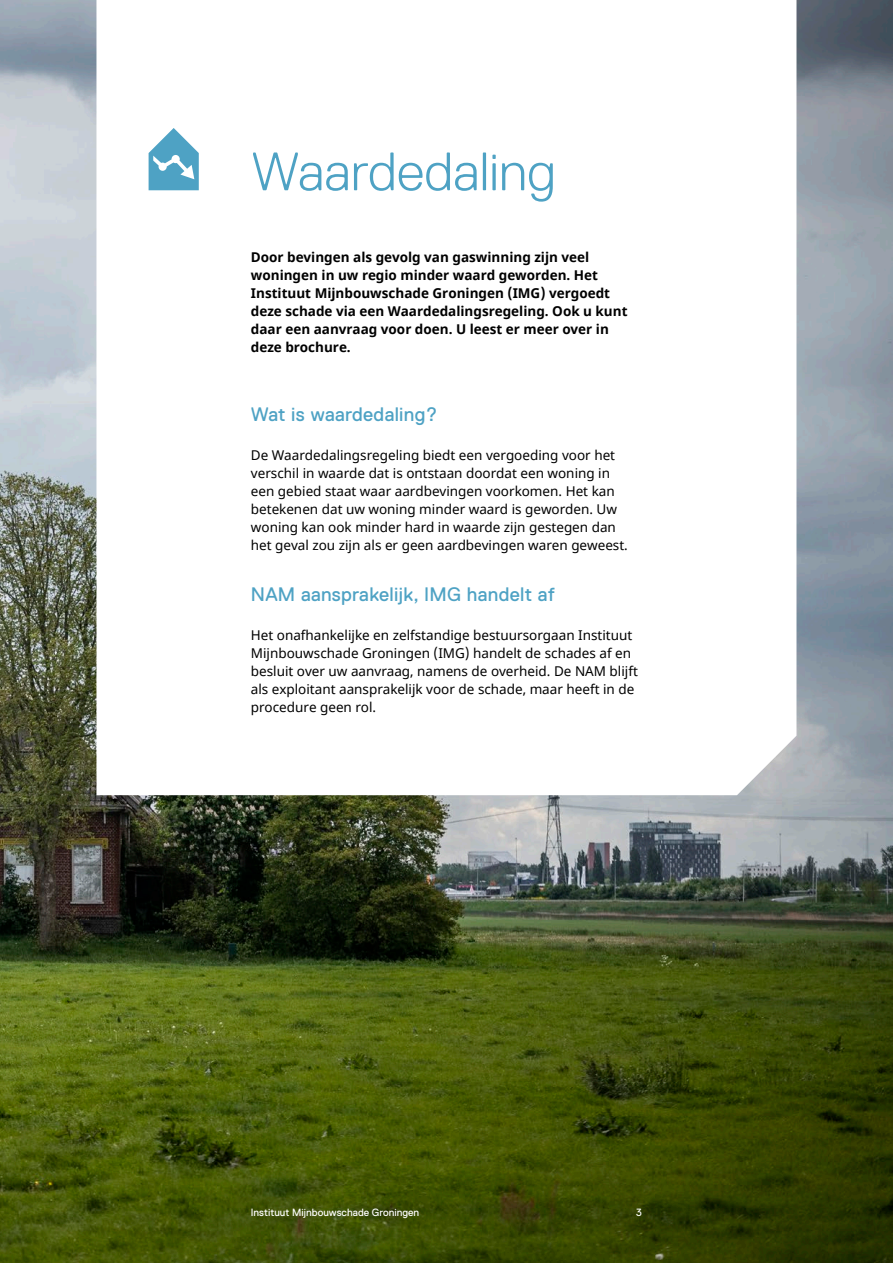
<style>
.page{position:relative;width:893px;height:1263px;background:#fff}
.page>*{position:absolute;margin:0;border:0;box-sizing:border-box;transform-origin:0 0}
.t1{font:300 54px "Replica";letter-spacing:.005em;color:#4ea2c4}
.t2{font:19.5px "Replica";letter-spacing:.015em;color:#4ea2c4}
.t3{font:13.5px/18px "Noto Sans";color:#000}
.t4{font:700 13.5px/18px "Noto Sans";color:#000}
.t5{font:10.5px "Replica";color:#fff}
</style>
<div class="page">
<img style="left:0;top:0;width:893px;height:1263px">
<svg style="left:96px;top:0;width:700px;height:795px"></svg>
<svg style="left:149px;top:128px;width:50px;height:62px"></svg>
<h1 class="t1" style="left:251px;top:142px;width:307px">Waardedaling</h1>
<p class="t4" style="left:251px;top:249px;width:378px">Door bevingen als gevolg van gaswinning zijn veel woningen in uw regio minder waard geworden. Het Instituut Mijnbouwschade Groningen (IMG) vergoedt deze schade via een Waardedalingsregeling. Ook u kunt daar een aanvraag voor doen. U leest er meer over in deze brochure.</p>
<h2 class="t2" style="left:251px;top:404px;width:188px">Wat is waardedaling?</h2>
<p class="t3" style="left:251px;top:447px;width:378px">De Waardedalingsregeling biedt een vergoeding voor het verschil in waarde dat is ontstaan doordat een woning in een gebied staat waar aardbevingen voorkomen. Het kan betekenen dat uw woning minder waard is geworden. Uw woning kan ook minder hard in waarde zijn gestegen dan het geval zou zijn als er geen aardbevingen waren geweest.</p>
<h2 class="t2" style="left:251px;top:584px;width:306px">NAM aansprakelijk, IMG handelt af</h2>
<p class="t3" style="left:251px;top:627px;width:388px">Het onafhankelijke en zelfstandige bestuursorgaan Instituut Mijnbouwschade Groningen (IMG) handelt de schades af en besluit over uw aanvraag, namens de overheid. De NAM blijft als exploitant aansprakelijk voor de schade, maar heeft in de procedure geen rol.</p>
<p class="t5" style="left:251px;top:1207px;width:170px">Instituut Mijnbouwschade Groningen</p>
<p class="t5" style="left:636px;top:1207px;width:7px">3</p>
</div>
